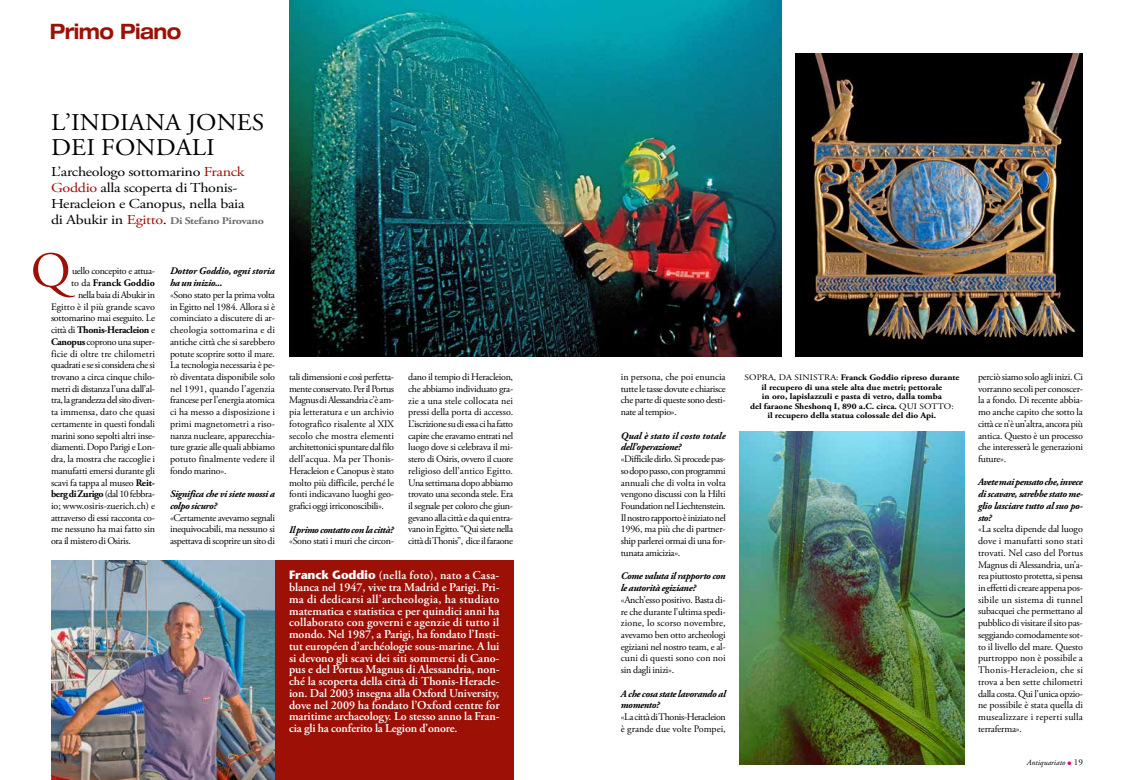
<style>
.page{position:relative;width:1134px;height:780px;background:#fff}
.page>*{position:absolute;margin:0;border:0;box-sizing:border-box;transform-origin:0 0}
.t1{font:50px "Adobe Garamond Pro";color:#9c1006}
.t2{font:24px/25px "Adobe Garamond Pro";letter-spacing:.005em;color:#000;scale:1.07 1}
.t3{font:700 expanded 21.2px "Helvetica Neue LT Std";letter-spacing:-.03em;color:#9c1006;scale:.88 1}
.t4{font:13.6px/16px "Adobe Garamond Pro";letter-spacing:-.02em;color:#000;scale:1.18 1}
.t5{font:600 12px/11.7px "Adobe Garamond Pro";letter-spacing:-.01em;color:#fff;text-align:justify}
.t6{font:700 10.2px "Adobe Garamond Pro";letter-spacing:-.025em;color:#706f6f;scale:1.18 1}
.t7{font:10px/11.7px "Adobe Garamond Pro";letter-spacing:-.025em;color:#000;text-align:justify}
.t8{font:italic 700 10px/11.7px "Adobe Garamond Pro";letter-spacing:-.03em;color:#000}
.t9{font:10px "Adobe Garamond Pro";color:#000}
.t10{font:italic 700 10px/11.7px "Adobe Garamond Pro";letter-spacing:.005em;color:#000}
.t11{font:italic 700 10px/11.7px "Adobe Garamond Pro";letter-spacing:-.01em;color:#000}
.t12{font:10px "Adobe Garamond Pro";letter-spacing:-.005em;color:#000}
.t13{font:700 10px "Adobe Garamond Pro";letter-spacing:-.03em;color:#000}
.t14{font:10px "Adobe Garamond Pro";letter-spacing:.01em;color:#000}
.t15{font:700 10px "Adobe Garamond Pro";letter-spacing:.005em;color:#000}
.t16{font:700 8.5px/9.5px "Adobe Garamond Pro";color:#000;text-align:center;scale:1.1 1}
.t17{font:italic 8px "Adobe Garamond Pro";color:#000}
.s1{color:#9c1006}
.s2{font-weight:400;font-size:13.6px;color:#000}
.s3{font-weight:400;font-size:13.6px;color:#9c1006}
.s4{font-weight:400}
.s5{font-weight:700}
.s6{font-family:"Stone Sans Std";font-weight:700}
.s7{color:#e6007d}
.s8{font-style:normal;font-size:9px}
</style>
<div class="page">
<div style="left:273px;top:560px;width:240px;height:220px;background:#9c1006"></div>
<img style="left:51px;top:560px;width:224px;height:220px">
<img style="left:289px;top:0;width:492px;height:356px">
<img style="left:740px;top:431px;width:224px;height:333px">
<img style="left:795px;top:54px;width:288px;height:302px">
<h3 class="t3" style="left:50px;top:18px;width:151px">Primo Piano</h3>
<h2 class="t2" style="left:51px;top:110px;width:201px">L’INDIANA JONES<br>DEI FONDALI</h2>
<h3 class="t4" style="left:51px;top:164px;width:165px">L’archeologo sottomarino <span class="s1">Franck<br>Goddio</span> alla scoperta di Thonis-<br>Heracleion e Canopus, nella baia</h3>
<p class="t6" style="left:51px;top:215px;width:182px"><span class="s2">di Abukir in</span> <span class="s3">Egitto</span><span class="s2">.</span> Di Stefano Pirovano</p>
<h1 class="t1" style="left:31px;top:240px;width:41px">Q</h1>
<p class="t7" style="left:72px;top:266px;width:85px">uello concepito e attua-</p>
<p class="t15" style="left:71px;top:277px;width:86px"><span class="s4">to da</span> Franck Goddio</p>
<p class="t7" style="left:78px;top:289px;width:79px">nella baia di Abukir in</p>
<p class="t9" style="left:51px;top:300px;width:105px">Egitto è il più grande scavo</p>
<p class="t7" style="left:51px;top:313px;width:105px">sottomarino mai eseguito. Le</p>
<p class="t13" style="left:51px;top:324px;width:105px"><span class="s4">città di</span> Thonis-Heracleion <span class="s4">e</span></p>
<p class="t7" style="left:51px;top:336px;width:106px"><span class="s5">Canopus</span> coprono una super-</p>
<p class="t14" style="left:51px;top:347px;width:106px">ficie di oltre tre chilometri</p>
<p class="t7" style="left:51px;top:359px;width:106px">quadrati e se si considera che si</p>
<p class="t7" style="left:51px;top:371px;width:105px">trovano a circa cinque chilo-</p>
<p class="t7" style="left:51px;top:383px;width:106px">metri di distanza l’una dall’al-</p>
<p class="t7" style="left:51px;top:395px;width:105px">tra, la grandezza del sito diven-</p>
<p class="t9" style="left:51px;top:406px;width:105px">ta immensa, dato che quasi</p>
<p class="t7" style="left:51px;top:418px;width:106px">certamente in questi fondali</p>
<p class="t7" style="left:51px;top:430px;width:105px">marini sono sepolti altri inse-</p>
<p class="t7" style="left:51px;top:441px;width:105px">diamenti. Dopo Parigi e Lon-</p>
<p class="t7" style="left:51px;top:453px;width:106px">dra, la mostra che raccoglie i</p>
<p class="t7" style="left:51px;top:465px;width:106px">manufatti emersi durante gli</p>
<p class="t7" style="left:51px;top:477px;width:105px">scavi fa tappa al museo <span class="s5">Reit-</span></p>
<p class="t7" style="left:51px;top:488px;width:105px"><span class="s5">berg di Zurigo</span> (dal 10 febbra-</p>
<p class="t12" style="left:51px;top:500px;width:106px">io; www.osiris-zuerich.ch) e</p>
<p class="t7" style="left:51px;top:512px;width:105px">attraverso di essi racconta co-</p>
<p class="t7" style="left:51px;top:523px;width:106px">me nessuno ha mai fatto sin</p>
<p class="t7" style="left:51px;top:535px;width:81px">ora il mistero di Osiris.</p>
<p class="t11" style="left:170px;top:265px;width:106px">Dottor Goddio, ogni storia ha un inizio...</p>
<p class="t7" style="left:170px;top:289px;width:106px">«Sono stato per la prima volta in Egitto nel 1984. Allora si è cominciato a discutere di ar&shy;cheologia sottomarina e di antiche città che si sarebbero potute scoprire sotto il mare.<br>La tecnologia necessaria è pe&shy;rò diventata disponibile solo nel 1991, quando l’agenzia francese per l’energia atomica ci ha messo a disposizione i primi magnetometri a riso&shy;nanza nucleare, apparecchia&shy;ture grazie alle quali abbiamo potuto finalmente vedere il fondo marino».</p>
<p class="t8" style="left:170px;top:488px;width:106px">Significa che vi siete mossi a colpo sicuro?</p>
<p class="t7" style="left:170px;top:512px;width:106px">«Certamente avevamo segnali inequivocabili, ma nessuno si aspettava di scoprire un sito di</p>
<p class="t7" style="left:289px;top:371px;width:106px">tali dimensioni e così perfetta&shy;mente conservato. Per il Portus Magnus di Alessandria c’è am&shy;pia letteratura e un archivio fotografico risalente al XIX secolo che mostra elementi architettonici spuntare dal filo dell’acqua. Ma per Thonis-Heracleion e Canopus è stato molto più difficile, perché le fonti indicavano luoghi geo&shy;grafici oggi irriconoscibili».</p>
<p class="t8" style="left:289px;top:523px;width:106px">Il primo contatto con la città?</p>
<p class="t7" style="left:289px;top:535px;width:106px">«Sono stati i muri che circon-</p>
<p class="t7" style="left:408px;top:371px;width:106px">dano il tempio di Heracleion, che abbiamo individuato gra&shy;zie a una stele collocata nei pressi della porta di accesso.<br>L’iscrizione su di essa ci ha fatto capire che eravamo entrati nel luogo dove si celebrava il mi&shy;stero di Osiris, ovvero il cuore religioso dell’antico Egitto.<br>Una settimana dopo abbiamo trovato una seconda stele. Era il segnale per coloro che giun&shy;gevano alla città e da qui entra&shy;vano in Egitto. “Qui siete nella città di Thonis”, dice il faraone</p>
<p class="t7" style="left:621px;top:371px;width:106px">in persona, che poi enuncia tutte le tasse dovute e chiarisce che parte di queste sono desti&shy;nate al tempio».</p>
<p class="t10" style="left:621px;top:430px;width:106px">Qual è stato il costo totale dell’operazione?</p>
<p class="t7" style="left:621px;top:453px;width:106px">«Difficile dirlo. Si procede pas&shy;so dopo passo, con programmi annuali che di volta in volta vengono discussi con la Hilti Foundation nel Liechtenstein.<br>Il nostro rapporto è iniziato nel 1996, ma più che di partner&shy;ship parlerei ormai di una for&shy;tunata amicizia».</p>
<p class="t8" style="left:621px;top:570px;width:106px">Come valuta il rapporto con le autorità egiziane?</p>
<p class="t7" style="left:621px;top:594px;width:106px">«Anch’esso positivo. Basta di&shy;re che durante l’ultima spedi&shy;zione, lo scorso novembre, avevamo ben otto archeologi egiziani nel nostro team, e al&shy;cuni di questi sono con noi sin dagli inizi».</p>
<p class="t8" style="left:621px;top:687px;width:106px">A che cosa state lavorando al momento?</p>
<p class="t7" style="left:621px;top:711px;width:106px">«La città di Thonis-Heracleion è grande due volte Pompei,</p>
<p class="t5" style="left:289px;top:570px;width:212px"><span class="s6">Franck Goddio</span> (nella foto), nato a Casa&shy;blanca nel 1947, vive tra Madrid e Parigi. Pri&shy;ma di dedicarsi all’archeologia, ha studiato matematica e statistica e per quindici anni ha collaborato con governi e agenzie di tutto il mondo. Nel 1987, a Parigi, ha fondato l’Insti&shy;tut européen d’archéologie sous-marine. A lui si devono gli scavi dei siti sommersi di Cano&shy;pus e del Portus Magnus di Alessandria, non&shy;ché la scoperta della città di Thonis-Heracle&shy;ion. Dal 2003 insegna alla Oxford University, dove nel 2009 ha fondato l’Oxford centre for maritime archaeology. Lo stesso anno la Fran&shy;cia gli ha conferito la Legion d’onore.</p>
<p class="t16" style="left:744px;top:373px;width:197px"><span class="s4">SOPRA, DA SINISTRA:</span> Franck Goddio ripreso durante il recupero di una stele alta due metri; pettorale<br>in oro, lapislazzuli e pasta di vetro, dalla tomba<br>del faraone Sheshonq I, 890 a.C. circa. <span class="s4">QUI SOTTO:<br></span>il recupero della statua colossale del dio Api.</p>
<p class="t7" style="left:978px;top:371px;width:106px">perciò siamo solo agli inizi. Ci vorranno secoli per conoscer&shy;la a fondo. Di recente abbia&shy;mo anche capito che sotto la città ce n’è un’altra, ancora più antica. Questo è un processo che interesserà le generazioni future».</p>
<p class="t8" style="left:978px;top:476px;width:106px;text-align:justify">Avete mai pensato che, invece di scavare, sarebbe stato me&shy;glio lasciare tutto al suo po&shy;sto?</p>
<p class="t7" style="left:978px;top:523px;width:106px">«La scelta dipende dal luogo dove i manufatti sono stati trovati. Nel caso del Portus Magnus di Alessandria, un’a&shy;rea piuttosto protetta, si pensa in effetti di creare appena pos&shy;sibile un sistema di tunnel subacquei che permettano al pubblico di visitare il sito pas&shy;seggiando comodamente sot&shy;to il livello del mare. Questo purtroppo non è possibile a Thonis-Heracleion, che si trova a ben sette chilometri dalla costa. Qui l’unica opzio&shy;ne possibile è stata quella di musealizzare i reperti sulla terraferma».</p>
<p class="t17" style="left:1027px;top:757px;width:58px">Antiquariato <span class="s7">●</span> <span class="s8">19</span></p>
</div>
